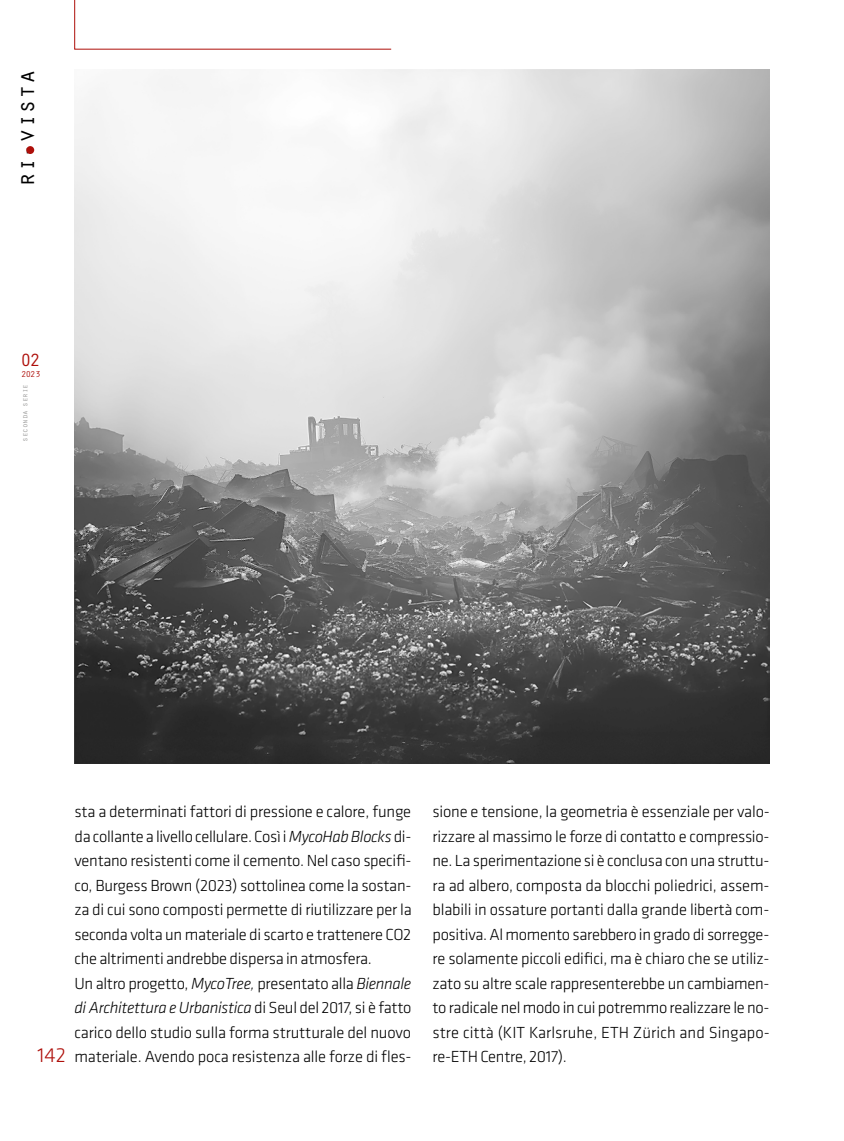
<style>
.page{position:relative;width:844px;height:1141px;background:#fff}
.page>*{position:absolute;margin:0;border:0;box-sizing:border-box;transform-origin:0 0}
.t1{font:24.5px "Orator Std";color:#000}
.t2{font:300 21px "Klavika";color:#ae0f0a}
.t3{font:18.38px "Orator Std";color:#ae0f0a}
.t4{font:300 16.62px/24.5px "Klavika";letter-spacing:-.015em;color:#000}
.t5{font:8.75px "Orator Std";color:#ae0f0a}
.t6{font:7.88px "Orator Std";letter-spacing:-.025em;color:#9d9d9c}
.s1{font-style:italic}
</style>
<div class="page">
<svg style="left:74px;top:0;width:317px;height:50px"></svg>
<div style="left:26px;top:146px;width:8px;height:8px;background:#ae0f0a;border-radius:50%"></div>
<img style="left:74px;top:69px;width:695px;height:695px">
<h1 class="t1" style="left:9px;top:187px;width:119px;rotate:-90deg">ri-vista</h1>
<p class="t3" style="left:20px;top:347px;width:22px">02</p>
<p class="t5" style="left:21px;top:368px;width:21px">2023</p>
<p class="t6" style="left:19px;top:442px;width:59px;rotate:-90deg">seconda serie</p>
<p class="t2" style="left:37px;top:1044px;width:30px">142</p>
<p class="t4" style="left:74px;top:800px;width:339px">sta a determinati fattori di pressione e calore, funge da collante a livello cellulare. Così i <span class="s1">MycoHab Blocks</span> di&shy;ventano resistenti come il cemento. Nel caso specifi&shy;co, Burgess Brown (2023) sottolinea come la sostan&shy;za di cui sono composti permette di riutilizzare per la seconda volta un materiale di scarto e trattenere CO2 che altrimenti andrebbe dispersa in atmosfera.<br>Un altro progetto, <span class="s1">MycoTree,</span> presentato alla <span class="s1">Biennale di Architettura e Urbanistica</span> di Seul del 2017, si è fatto carico dello studio sulla forma strutturale del nuovo materiale. Avendo poca resistenza alle forze di fles-</p>
<p class="t4" style="left:432px;top:800px;width:339px;text-align:justify">sione e tensione, la geometria è essenziale per valo&shy;rizzare al massimo le forze di contatto e compressio&shy;ne. La sperimentazione si è conclusa con una struttu&shy;ra ad albero, composta da blocchi poliedrici, assem&shy;blabili in ossature portanti dalla grande libertà com&shy;positiva. Al momento sarebbero in grado di sorregge&shy;re solamente piccoli edifici, ma è chiaro che se utiliz&shy;zato su altre scale rappresenterebbe un cambiamen&shy;to radicale nel modo in cui potremmo realizzare le no&shy;stre città (KIT Karlsruhe, ETH Zürich and Singapo&shy;re-ETH Centre, 2017).</p>
</div>
